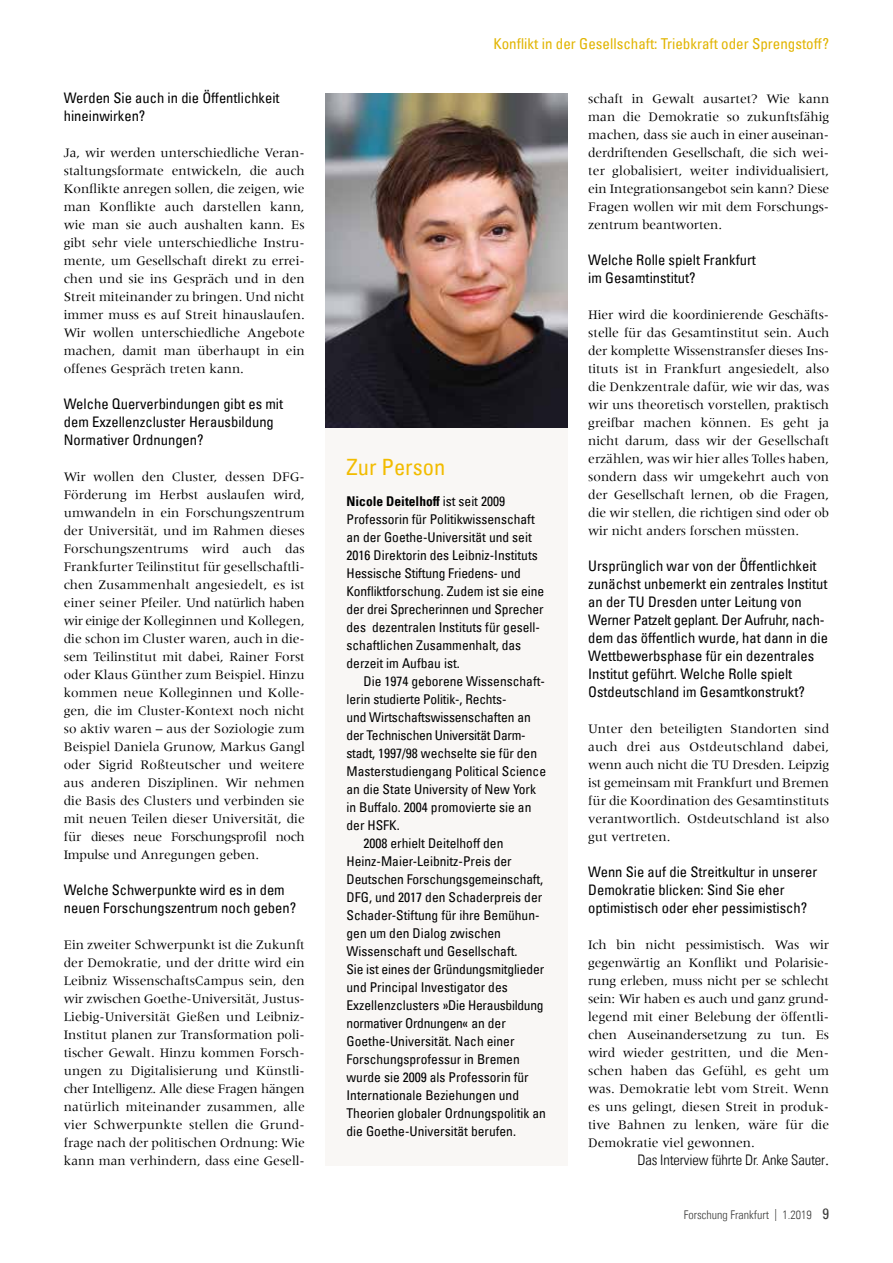
<style>
.page{position:relative;width:893px;height:1263px;background:#fff}
.page>*{position:absolute;margin:0;border:0;box-sizing:border-box;transform-origin:0 0}
.t1{font:condensed 22.5px "Univers Com 57";color:#f2bc00}
.t2{font:condensed 15px "Univers Com 57";color:#e1b400}
.t3{font:condensed 14.55px/18px "Univers Com 57";color:#000}
.t4{font:14.55px "Univers Com 47 Light Cond";letter-spacing:-.01em;color:#000}
.t5{font:13.5px/18px "Meridien";color:#000;text-align:justify}
.t6{font:condensed 13.5px/18px "Univers Com 57";color:#000}
.t7{font:condensed 13.5px "Univers Com 57";letter-spacing:-.02em;color:#000}
.t8{font:13.5px "Univers Com 67 Bold Cond";color:#000}
.t9{font:12px "Univers Com 47 Light Cond";color:#3c3c3b}
.s1{font-family:"Univers Com 57";font-stretch:condensed}
.s2{font-family:"Meridien"}
.s3{font-family:"Univers Com 57";font-stretch:condensed;font-size:15px}
</style>
<div class="page">
<div style="left:325px;top:427px;width:243px;height:738px;background:#f9f7f5"></div>
<img style="left:325px;top:94px;width:243px;height:333px">
<p class="t3" style="left:64px;top:89px;width:217px">Werden Sie auch in die Öffentlichkeit hineinwirken?</p>
<p class="t5" style="left:64px;top:144px;width:243px">Ja, wir werden unterschiedliche Veran&shy;staltungsformate entwickeln, die auch Konflikte anregen sollen, die zeigen, wie man Konflikte auch darstellen kann, wie man sie auch aushalten kann. Es gibt sehr viele unterschiedliche Instru&shy;mente, um Gesellschaft direkt zu errei&shy;chen und sie ins Gespräch und in den Streit miteinander zu bringen. Und nicht immer muss es auf Streit hinauslaufen.<br>Wir wollen unterschiedliche Angebote machen, damit man überhaupt in ein offenes Gespräch treten kann.</p>
<p class="t3" style="left:64px;top:395px;width:221px">Welche Querverbindungen gibt es mit dem Exzellenzcluster Herausbildung<br>Normativer Ordnungen?</p>
<p class="t5" style="left:64px;top:468px;width:243px;text-align:left">Wir wollen den Cluster, dessen DFG-Förderung im Herbst auslaufen wird, umwandeln in ein Forschungszentrum der Universität, und im Rahmen dieses Forschungszentrums wird auch das Frankfurter Teilinstitut für gesellschaftli&shy;chen Zusammenhalt angesiedelt, es ist einer seiner Pfeiler. Und natürlich haben wir einige der Kolleginnen und Kollegen, die schon im Cluster waren, auch in die&shy;sem Teilinstitut mit dabei, Rainer Forst oder Klaus Günther zum Beispiel. Hinzu kommen neue Kolleginnen und Kolle&shy;gen, die im Cluster- Kontext noch nicht so aktiv waren – aus der Soziologie zum Beispiel Daniela Grunow, Markus Gangl oder Sigrid Roßteutscher und weitere aus anderen Disziplinen. Wir nehmen die Basis des Clusters und verbinden sie mit neuen Teilen dieser Universität, die für dieses neue Forschungsprofil noch Impulse und Anregungen geben.</p>
<p class="t3" style="left:64px;top:881px;width:234px">Welche Schwerpunkte wird es in dem neuen Forschungszentrum noch geben?</p>
<p class="t5" style="left:64px;top:936px;width:243px;text-align:left">Ein zweiter Schwerpunkt ist die Zukunft der Demokratie, und der dritte wird ein Leibniz WissenschaftsCampus sein, den wir zwischen Goethe- Universität, Justus-- Liebig- Universität Gießen und Leibniz-Institut planen zur Transformation poli&shy;tischer Gewalt. Hinzu kommen Forsch&shy;ungen zu Digitalisierung und Künstli&shy;cher Intelligenz. Alle diese Fragen hängen natürlich miteinander zusammen, alle vier Schwerpunkte stellen die Grund&shy;frage nach der politischen Ordnung: Wie kann man verhindern, dass eine Gesell-</p>
<p class="t2" style="left:493px;top:34px;width:337px">Konflikt in der Gesellschaft: Triebkraft oder Sprengstoff?</p>
<h1 class="t1" style="left:347px;top:453px;width:100px">Zur Person</h1>
<p class="t8" style="left:347px;top:493px;width:160px">Nicole Deitelhoff <span class="s1">ist seit 2009</span></p>
<p class="t6" style="left:347px;top:510px;width:199px">Professorin für Politikwissenschaft an der Goethe-Universität und seit 2016 Direktorin des Leibniz-Instituts Hessische Stiftung Friedens- und Konfliktforschung. Zudem ist sie eine der drei Sprecherinnen und Sprecher des dezentralen Instituts für gesell&shy;schaftlichen Zusammenhalt, das derzeit im Aufbau ist.</p>
<p class="t6" style="left:364px;top:672px;width:183px">Die 1974 geborene Wissenschaft-</p>
<p class="t6" style="left:347px;top:690px;width:160px">lerin studierte Politik-, Rechts-</p>
<p class="t6" style="left:347px;top:708px;width:186px">und Wirtschaftswissenschaften an</p>
<p class="t7" style="left:347px;top:727px;width:181px">der Technischen Universität Darm-</p>
<p class="t6" style="left:347px;top:744px;width:192px">stadt, 1997/98 wechselte sie für den</p>
<p class="t6" style="left:347px;top:762px;width:201px">Masterstudiengang Political Science</p>
<p class="t6" style="left:347px;top:780px;width:191px">an die State University of New York</p>
<p class="t6" style="left:347px;top:798px;width:186px">in Buffalo. 2004 promovierte sie an</p>
<p class="t6" style="left:347px;top:816px;width:55px">der HSFK.</p>
<p class="t6" style="left:364px;top:834px;width:141px">2008 erhielt Deitelhoff den</p>
<p class="t6" style="left:347px;top:852px;width:167px">Heinz-Maier-Leibnitz-Preis der</p>
<p class="t6" style="left:347px;top:870px;width:198px">Deutschen Forschungsgemeinschaft,</p>
<p class="t6" style="left:347px;top:888px;width:197px">DFG, und 2017 den Schaderpreis der</p>
<p class="t6" style="left:347px;top:906px;width:194px">Schader-Stiftung für ihre Bemühun-</p>
<p class="t6" style="left:347px;top:924px;width:156px">gen um den Dialog zwischen</p>
<p class="t6" style="left:347px;top:942px;width:172px">Wissenschaft und Gesellschaft.</p>
<p class="t6" style="left:347px;top:960px;width:199px">Sie ist eines der Gründungsmitglieder</p>
<p class="t6" style="left:347px;top:978px;width:163px">und Principal Investigator des</p>
<p class="t6" style="left:347px;top:996px;width:199px">Exzellenzclusters »Die Herausbildung</p>
<p class="t7" style="left:347px;top:1015px;width:161px">normativer Ordnungen« an der</p>
<p class="t6" style="left:347px;top:1032px;width:169px">Goethe-Universität. Nach einer</p>
<p class="t6" style="left:347px;top:1050px;width:175px">Forschungsprofessur in Bremen</p>
<p class="t6" style="left:347px;top:1068px;width:184px">wurde sie 2009 als Professorin für</p>
<p class="t6" style="left:347px;top:1086px;width:174px">Internationale Beziehungen und</p>
<p class="t6" style="left:347px;top:1104px;width:201px">Theorien globaler Ordnungspolitik an</p>
<p class="t6" style="left:347px;top:1122px;width:171px">die Goethe-Universität berufen.</p>
<p class="t5" style="left:588px;top:90px;width:243px">schaft in Gewalt ausartet? Wie kann man die Demokratie so zukunftsfähig machen, dass sie auch in einer auseinan&shy;derdriftenden Gesellschaft, die sich wei&shy;ter globalisiert, weiter individualisiert, ein Integrationsangebot sein kann? Diese Fragen wollen wir mit dem Forschungs&shy;zentrum beantworten.</p>
<p class="t3" style="left:588px;top:251px;width:169px">Welche Rolle spielt Frankfurt im Gesamtinstitut?</p>
<p class="t5" style="left:588px;top:306px;width:243px">Hier wird die koordinierende Geschäfts&shy;stelle für das Gesamtinstitut sein. Auch der komplette Wissenstransfer dieses Ins&shy;tituts ist in Frankfurt angesiedelt, also die Denkzentrale dafür, wie wir das, was wir uns theoretisch vorstellen, praktisch greifbar machen können. Es geht ja nicht darum, dass wir der Gesellschaft erzählen, was wir hier alles Tolles haben, sondern dass wir umgekehrt auch von der Gesellschaft lernen, ob die Fragen, die wir stellen, die richtigen sind oder ob wir nicht anders forschen müssten.</p>
<p class="t3" style="left:588px;top:557px;width:241px">Ursprünglich war von der Öffentlichkeit zunächst unbemerkt ein zentrales Institut an der TU Dresden unter Leitung von Werner Patzelt geplant. Der Aufruhr, nach&shy;dem das öffentlich wurde, hat dann in die Wettbewerbsphase für ein dezentrales Institut geführt. Welche Rolle spielt Ostdeutschland im Gesamtkonstrukt?</p>
<p class="t5" style="left:588px;top:720px;width:243px">Unter den beteiligten Standorten sind auch drei aus Ostdeutschland dabei, wenn auch nicht die TU Dresden. Leipzig ist gemeinsam mit Frankfurt und Bremen für die Koordination des Gesamtinstituts verantwortlich. Ostdeutschland ist also gut vertreten.</p>
<p class="t3" style="left:588px;top:863px;width:231px">Wenn Sie auf die Streitkultur in unserer<br>Demokratie blicken: Sind Sie eher optimistisch oder eher pessimistisch?</p>
<p class="t5" style="left:588px;top:936px;width:243px">Ich bin nicht pessimistisch. Was wir gegenwärtig an Konflikt und Polarisie&shy;rung erleben, muss nicht per se schlecht sein: Wir haben es auch und ganz grund&shy;legend mit einer Belebung der öffentli&shy;chen Auseinandersetzung zu tun. Es wird wieder gestritten, und die Men&shy;schen haben das Gefühl, es geht um was. Demokratie lebt vom Streit. Wenn es uns gelingt, diesen Streit in produk&shy;tive Bahnen zu lenken, wäre für die Demokratie viel gewonnen.</p>
<p class="t4" style="left:637px;top:1151px;width:193px">Das Interview führte Dr. Anke Sauter<span class="s2">.</span></p>
<p class="t9" style="left:684px;top:1208px;width:147px">Forschung Frankfurt | 1.2019 <span class="s3">9</span></p>
</div>
